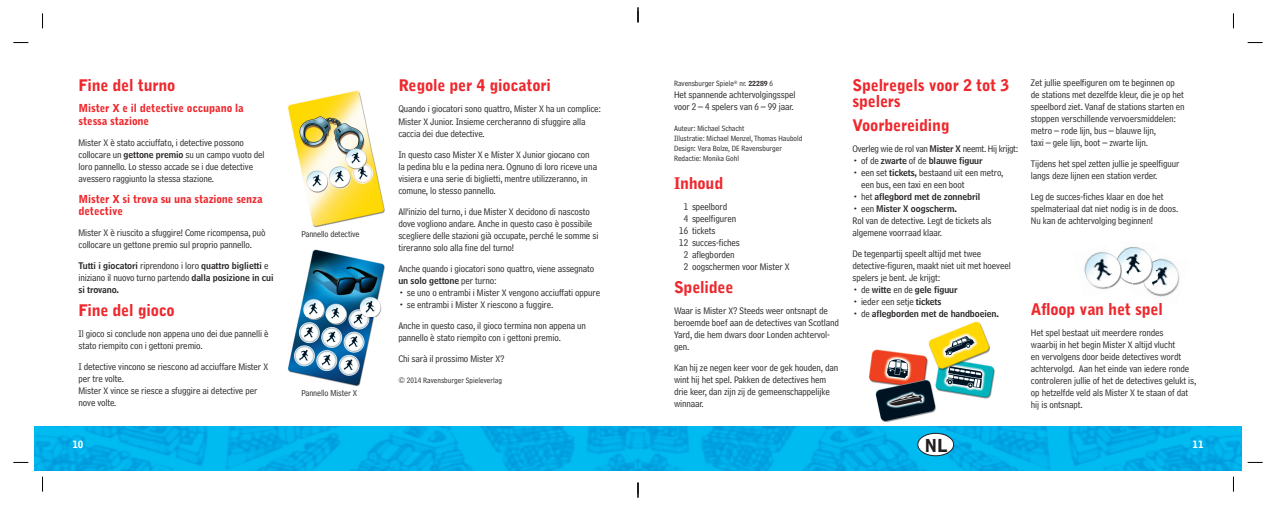
<style>
.page{position:relative;width:1276px;height:505px;background:#fff}
.page>*{position:absolute;margin:0;border:0;box-sizing:border-box;transform-origin:0 0}
.t1{font:900 17.9px "Bell Gothic BT";color:#231f20}
.t2{font:900 16px/16px "Bell Gothic BT";letter-spacing:-.01em;color:#ee282d}
.t3{font:900 11px/12px "Bell Gothic BT";letter-spacing:-.01em;color:#ee282d}
.t4{font:10px/12px "Bell Centennial LT Address";letter-spacing:-.01em;color:#231f20}
.t5{font:10px "Bell Centennial LT Address";letter-spacing:-.03em;color:#231f20}
.t6{font:900 10px "Bell Gothic BT";color:#fff}
.t7{font:9px "Bell Centennial LT Name And Nr";letter-spacing:-.01em;color:#231f20}
.t8{font:9px "Bell Centennial LT Address";letter-spacing:-.01em;color:#231f20}
.t9{font:8px/10px "Bell Centennial LT Address";color:#231f20}
.s1{font-family:"Bell Centennial LT Name And Nr";font-size:9px}
.s2{font-family:"Bell Centennial LT Address";font-size:10px}
.s3{font-family:"Bell Centennial LT Name And Nr";font-size:7px}
</style>
<div class="page">
<img style="left:34px;top:426px;width:1208px;height:45px">
<img style="left:288px;top:249px;width:97px;height:138px">
<img style="left:288px;top:90px;width:97px;height:138px">
<div style="left:918px;top:433px;width:35px;height:22px;background:#fff;border-radius:50%"></div>
<div style="left:917px;top:433px;width:37px;height:23px;border:1px solid #231f20;border-radius:50%"></div>
<img style="left:869px;top:321px;width:126px;height:102px">
<img style="left:1146px;top:258px;width:34px;height:39px">
<img style="left:1132px;top:248px;width:26px;height:40px">
<img style="left:1084px;top:251px;width:28px;height:39px">
<img style="left:1107px;top:247px;width:25px;height:40px">
<svg style="left:13px;top:42px;width:15px;height:1px"></svg>
<svg style="left:1247px;top:42px;width:15px;height:1px"></svg>
<svg style="left:13px;top:461px;width:15px;height:2px"></svg>
<svg style="left:1247px;top:461px;width:15px;height:2px"></svg>
<svg style="left:42px;top:13px;width:1px;height:15px"></svg>
<svg style="left:42px;top:476px;width:1px;height:15px"></svg>
<svg style="left:1233px;top:13px;width:1px;height:15px"></svg>
<svg style="left:1233px;top:476px;width:1px;height:15px"></svg>
<svg style="left:637px;top:7px;width:2px;height:15px"></svg>
<svg style="left:637px;top:482px;width:2px;height:15px"></svg>
<h2 class="t2" style="left:79px;top:79px;width:98px">Fine del turno</h2>
<p class="t3" style="left:79px;top:103px;width:167px">Mister X e il detective occupano la stessa stazione</p>
<p class="t4" style="left:79px;top:137px;width:188px">Mister X è stato acciuffato, i detective possono collocare un <span class="s1">gettone premio</span> su un campo vuoto del loro pannello. Lo stesso accade se i due detective avessero raggiunto la stessa stazione.</p>
<p class="t3" style="left:79px;top:193px;width:185px">Mister X si trova su una stazione senza detective</p>
<p class="t4" style="left:79px;top:227px;width:189px">Mister X è riuscito a sfuggire! Come ricompensa, può collocare un gettone premio sul proprio pannello.</p>
<p class="t7" style="left:79px;top:262px;width:191px">Tutti i giocatori <span class="s2">riprendono i loro</span> quattro biglietti <span class="s2">e</span></p>
<p class="t4" style="left:79px;top:272px;width:197px">iniziano il nuovo turno partendo <span class="s1">dalla posizione in cui</span></p>
<p class="t7" style="left:79px;top:286px;width:42px">si trovano.</p>
<h2 class="t2" style="left:79px;top:303px;width:98px">Fine del gioco</h2>
<p class="t4" style="left:79px;top:328px;width:191px">Il gioco si conclude non appena uno dei due pannelli è stato riempito con i gettoni premio.</p>
<p class="t4" style="left:79px;top:361px;width:191px">I detective vincono se riescono ad acciuffare Mister X per tre volte.<br>Mister X vince se riesce a sfuggire ai detective per nove volte.</p>
<p class="t6" style="left:72px;top:440px;width:13px">10</p>
<p class="t8" style="left:301px;top:231px;width:60px">Pannello detective</p>
<p class="t8" style="left:301px;top:390px;width:57px">Pannello Mister X</p>
<h2 class="t2" style="left:398px;top:79px;width:154px">Regole per 4 giocatori</h2>
<p class="t4" style="left:398px;top:104px;width:204px">Quando i giocatori sono quattro, Mister X ha un complice:<br>Mister X Junior. Insieme cercheranno di sfuggire alla caccia dei due detective.</p>
<p class="t4" style="left:398px;top:149px;width:200px">In questo caso Mister X e Mister X Junior giocano con la pedina blu e la pedina nera. Ognuno di loro riceve una visiera e una serie di biglietti, mentre utilizzeranno, in comune, lo stesso pannello.</p>
<p class="t4" style="left:398px;top:206px;width:201px">All'inizio del turno, i due Mister X decidono di nascosto dove vogliono andare. Anche in questo caso è possibile scegliere delle stazioni già occupate, perché le somme si tireranno solo alla fine del turno!</p>
<p class="t4" style="left:398px;top:263px;width:197px">Anche quando i giocatori sono quattro, viene assegnato</p>
<p class="t7" style="left:398px;top:277px;width:100px">un solo gettone <span class="s2">per turno:</span></p>
<p class="t4" style="left:398px;top:287px;width:203px">• se uno o entrambi i Mister X vengono acciuffati oppure</p>
<p class="t4" style="left:398px;top:294px;width:189px;line-height:21px">• se entrambi i Mister X riescono a fuggire.<br>Anche in questo caso, il gioco termina non appena un</p>
<p class="t4" style="left:398px;top:327px;width:164px;line-height:21px">pannello è stato riempito con i gettoni premio.<br>Chi sarà il prossimo Mister X?</p>
<p class="t9" style="left:398px;top:375px;width:105px">© 2014 Ravensburger Spieleverlag</p>
<p class="t9" style="left:674px;top:79px;width:101px">Ravensburger Spiele<sup>®</sup> nr. <span class="s3">22289</span> 6</p>
<p class="t4" style="left:674px;top:90px;width:123px">Het spannende achtervolgingsspel voor 2 – 4 spelers van 6 – 99 jaar.</p>
<p class="t9" style="left:674px;top:124px;width:130px">Auteur: Michael Schacht<br>Illustratie: Michael Menzel, Thomas Haubold<br>Design: Vera Bolze, DE Ravensburger<br>Redactie: Monika Gohl</p>
<h2 class="t2" style="left:674px;top:176px;width:51px">Inhoud</h2>
<p class="t4" style="left:683px;top:201px;width:45px">1 speelbord</p>
<p class="t4" style="left:683px;top:213px;width:54px">4 speelfiguren</p>
<p class="t4" style="left:679px;top:225px;width:38px">16 tickets</p>
<p class="t4" style="left:679px;top:237px;width:62px">12 succes-fiches</p>
<p class="t4" style="left:683px;top:249px;width:53px">2 aflegborden</p>
<p class="t4" style="left:683px;top:261px;width:107px">2 oogschermen voor Mister X</p>
<h2 class="t2" style="left:674px;top:280px;width:61px">Spelidee</h2>
<p class="t4" style="left:674px;top:305px;width:166px">Waar is Mister X? Steeds weer ontsnapt de beroemde boef aan de detectives van Scotland Yard, die hem dwars door Londen achtervol&shy;gen.</p>
<p class="t4" style="left:674px;top:362px;width:166px">Kan hij ze negen keer voor de gek houden, dan wint hij het spel. Pakken de detectives hem drie keer, dan zijn zij de gemeenschappelijke winnaar.</p>
<h2 class="t2" style="left:852px;top:79px;width:158px">Spelregels voor 2 tot 3 spelers</h2>
<h2 class="t2" style="left:852px;top:118px;width:99px">Voorbereiding</h2>
<p class="t5" style="left:852px;top:145px;width:167px">Overleg wie de rol van <span class="s1">Mister X</span> neemt. Hij krijgt:</p>
<p class="t7" style="left:852px;top:157px;width:132px"><span class="s2">• of de</span> zwarte <span class="s2">of de</span> blauwe figuur</p>
<p class="t4" style="left:861px;top:167px;width:144px;text-indent:-9px">• een set <span class="s1">tickets,</span> bestaand uit een metro, een bus, een taxi en een boot</p>
<p class="t7" style="left:852px;top:193px;width:129px"><span class="s2">• het</span> aflegbord met de zonnebril</p>
<p class="t7" style="left:852px;top:205px;width:106px"><span class="s2">• een</span> Mister X oogscherm.</p>
<p class="t4" style="left:852px;top:215px;width:140px">Rol van de detective. Legt de tickets als algemene voorraad klaar.</p>
<p class="t4" style="left:852px;top:248px;width:160px">De tegenpartij speelt altijd met twee detective-figuren, maakt niet uit met hoeveel spelers je bent. Je krijgt:</p>
<p class="t7" style="left:852px;top:286px;width:107px"><span class="s2">• de</span> witte <span class="s2">en de</span> gele figuur</p>
<p class="t4" style="left:852px;top:296px;width:90px">• ieder een setje <span class="s1">tickets</span></p>
<p class="t7" style="left:852px;top:310px;width:148px"><span class="s2">• de</span> aflegborden met de handboeien.</p>
<h1 class="t1" style="left:924px;top:438px;width:24px">NL</h1>
<p class="t4" style="left:1031px;top:77px;width:155px">Zet jullie speelfiguren om te beginnen op de stations met dezelfde kleur, die je op het speelbord ziet. Vanaf de stations starten en stoppen verschillende vervoersmiddelen: metro – rode lijn, bus – blauwe lijn,<br>taxi – gele lijn, boot – zwarte lijn.</p>
<p class="t4" style="left:1031px;top:158px;width:150px">Tijdens het spel zetten jullie je speelfiguur langs deze lijnen een station verder.</p>
<p class="t4" style="left:1031px;top:191px;width:149px">Leg de succes-fiches klaar en doe het spelmateriaal dat niet nodig is in de doos.<br>Nu kan de achtervolging beginnen!</p>
<h2 class="t2" style="left:1031px;top:302px;width:133px">Afloop van het spel</h2>
<p class="t4" style="left:1031px;top:327px;width:167px">Het spel bestaat uit meerdere rondes<br>waarbij in het begin Mister X altijd vlucht<br>en vervolgens door beide detectives wordt achtervolgd. Aan het einde van iedere ronde controleren jullie of het de detectives gelukt is, op hetzelfde veld als Mister X te staan of dat hij is ontsnapt.</p>
<p class="t6" style="left:1192px;top:440px;width:13px">11</p>
</div>
